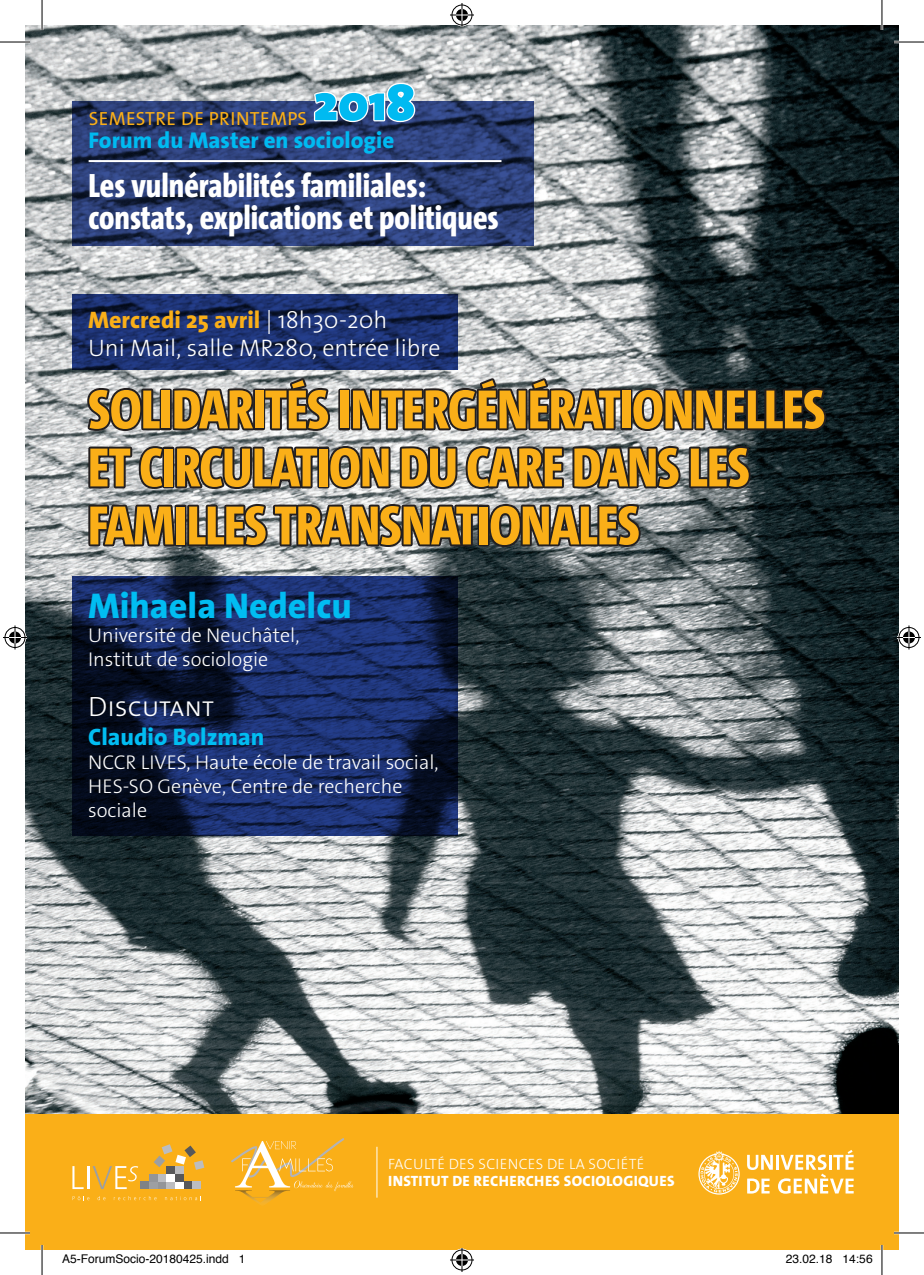
<style>
.page{position:relative;width:924px;height:1275px;background:#fff}
.page>*{position:absolute;margin:0;border:0;box-sizing:border-box;transform-origin:0 0}
.t1{font:800 56px/58px "The Sans Cd LF8";letter-spacing:-.01em;color:#faaf18}
.t2{font:900 51px "The Sans Os F";color:#00baf1}
.t3{font:800 36px "The Sans Os F";color:#01bdf2}
.t4{font:800 34px/32px "The Sans Cd LF8";color:#fff}
.t5{font:300 28px "The Sans Os F";color:#fff}
.t6{font:300 24px/28.8px "The Sans Os F";color:#fff}
.t7{font:800 24px "The Sans Os F";color:#01bdf2}
.t8{font:800 23px "The Sans Os F";color:#00baf1}
.t9{font:300 20px/24px "The Sans Os F";color:#fff}
.t10{font:19.2px "The Sans Os F";letter-spacing:.02em;color:#faaf18}
.t11{font:800 15px "The Sans Os F";letter-spacing:.02em;color:#fff}
.t12{font:300 15px "The Sans Os F";letter-spacing:.02em;color:#fff}
.t13{font:12px "Helvetica";color:#000}
.s1{font-weight:800;color:#faaf18}
</style>
<div class="page">
<img style="left:25px;top:25px;width:873px;height:1089px">
<svg style="left:72px;top:101px;width:461px;height:145px;background:#293b6f"></svg>
<svg style="left:85px;top:386px;width:78px;height:47px;background:#767677"></svg>
<div style="left:160px;top:388px;width:12px;height:42px;border:4px solid #231f20"></div>
<svg style="left:170px;top:375px;width:162px;height:58px;background:#787879"></svg>
<div style="left:338px;top:388px;width:12px;height:42px;border:4px solid #231f20"></div>
<svg style="left:349px;top:375px;width:478px;height:58px;background:#5d5f60"></svg>
<svg style="left:86px;top:444px;width:81px;height:47px;background:#7e7e7f"></svg>
<div style="left:162px;top:446px;width:12px;height:42px;border:4px solid #231f20"></div>
<svg style="left:173px;top:444px;width:579px;height:47px;background:#707071"></svg>
<svg style="left:86px;top:502px;width:92px;height:74px;background:#808283"></svg>
<div style="left:174px;top:504px;width:12px;height:42px;border:4px solid #231f20"></div>
<svg style="left:185px;top:502px;width:457px;height:47px;background:#666768"></svg>
<svg style="left:72px;top:295px;width:386px;height:75px;background:#1a2e69"></svg>
<svg style="left:72px;top:576px;width:386px;height:260px;background:#142454"></svg>
<svg style="left:311px;top:81px;width:105px;height:42px"></svg>
<hr style="left:89px;top:160px;width:412px;height:2px;background:#fff">
<div style="left:25px;top:1114px;width:873px;height:136px;background:#faaf18"></div>
<svg style="left:698px;top:1150px;width:41px;height:44px"></svg>
<svg style="left:747px;top:1150px;width:106px;height:43px"></svg>
<svg style="left:72px;top:1166px;width:12px;height:23px"></svg>
<hr style="left:87px;top:1166px;width:2px;height:23px;background:#fff">
<svg style="left:93px;top:1166px;width:45px;height:23px"></svg>
<div style="left:149px;top:1181px;width:9px;height:8px;background:#9d9fa2"></div>
<div style="left:158px;top:1181px;width:8px;height:8px;background:#939598"></div>
<div style="left:166px;top:1181px;width:9px;height:8px;background:#bcbdc0"></div>
<div style="left:175px;top:1181px;width:9px;height:8px;background:#fff"></div>
<div style="left:140px;top:1181px;width:9px;height:8px;background:#808285"></div>
<div style="left:184px;top:1181px;width:8px;height:8px;background:#57585a"></div>
<div style="left:192px;top:1181px;width:9px;height:8px;background:#bcbdc0"></div>
<div style="left:175px;top:1173px;width:9px;height:8px;background:#57585a"></div>
<div style="left:149px;top:1173px;width:9px;height:8px;background:#939598"></div>
<div style="left:158px;top:1173px;width:8px;height:8px;background:#bcbdc0"></div>
<div style="left:166px;top:1173px;width:9px;height:8px;background:#fff"></div>
<div style="left:166px;top:1166px;width:9px;height:7px;background:#57585a"></div>
<div style="left:175px;top:1166px;width:9px;height:7px;background:#bcbdc0"></div>
<svg style="left:153px;top:1144px;width:51px;height:25px"></svg>
<svg style="left:73px;top:1196px;width:16px;height:4px"></svg>
<svg style="left:98px;top:1196px;width:7px;height:4px"></svg>
<svg style="left:114px;top:1196px;width:42px;height:4px"></svg>
<svg style="left:165px;top:1196px;width:36px;height:4px"></svg>
<svg style="left:231px;top:1138px;width:122px;height:67px"></svg>
<hr style="left:376px;top:1146px;width:1px;height:51px;background:#fff">
<hr style="left:0;top:41px;width:30px;height:2px;background:#fff">
<hr style="left:893px;top:41px;width:30px;height:2px;background:#fff">
<hr style="left:0;top:1231px;width:30px;height:3px;background:#fff">
<hr style="left:893px;top:1231px;width:30px;height:3px;background:#fff">
<hr style="left:41px;top:0;width:2px;height:30px;background:#fff">
<hr style="left:41px;top:1245px;width:2px;height:30px;background:#fff">
<hr style="left:880px;top:0;width:2px;height:30px;background:#fff">
<hr style="left:880px;top:1245px;width:2px;height:30px;background:#fff">
<hr style="left:0;top:42px;width:30px;height:1px;background:#000">
<hr style="left:893px;top:42px;width:30px;height:1px;background:#000">
<hr style="left:0;top:1232px;width:30px;height:1px;background:#000">
<hr style="left:893px;top:1232px;width:30px;height:1px;background:#000">
<hr style="left:42px;top:0;width:1px;height:30px;background:#000">
<hr style="left:42px;top:1245px;width:1px;height:30px;background:#000">
<hr style="left:881px;top:0;width:1px;height:30px;background:#000">
<hr style="left:881px;top:1245px;width:1px;height:30px;background:#000">
<svg style="left:450px;top:3px;width:24px;height:24px"></svg>
<svg style="left:450px;top:1248px;width:24px;height:24px"></svg>
<svg style="left:3px;top:625px;width:24px;height:24px"></svg>
<svg style="left:896px;top:625px;width:24px;height:24px"></svg>
<h2 class="t2" style="left:313px;top:70px;width:103px">2018</h2>
<p class="t10" style="left:89px;top:106px;width:220px">SEMESTRE DE PRINTEMPS</p>
<p class="t8" style="left:89px;top:126px;width:307px">Forum du Master en sociologie</p>
<h3 class="t4" style="left:89px;top:169px;width:411px">Les vulnérabilités familiales: constats, explications et politiques</h3>
<p class="t6" style="left:88px;top:305px;width:353px"><span class="s1">Mercredi 25 avril</span> | 18h30-20h<br>Uni Mail, salle MR280, entrée libre</p>
<h1 class="t1" style="left:88px;top:379px;width:738px">SOLIDARITÉS INTERGÉNÉRATIONNELLES<br>ET CIRCULATION DU CARE DANS LES<br>FAMILLES TRANSNATIONALES</h1>
<h3 class="t3" style="left:88px;top:582px;width:265px">Mihaela Nedelcu</h3>
<p class="t9" style="left:88px;top:623px;width:213px">Université de Neuchâtel,<br>Institut de sociologie</p>
<h3 class="t5" style="left:88px;top:689px;width:127px">Discutant</h3>
<p class="t7" style="left:88px;top:721px;width:178px">Claudio Bolzman</p>
<p class="t9" style="left:88px;top:750px;width:352px">NCCR LIVES, Haute école de travail social,<br>HES-SO Genève, Centre de recherche sociale</p>
<p class="t12" style="left:388px;top:1154px;width:257px">FACULTÉ DES SCIENCES DE LA SOCIÉTÉ</p>
<p class="t11" style="left:388px;top:1171px;width:288px">INSTITUT DE RECHERCHES SOCIOLOGIQUES</p>
<p class="t13" style="left:62px;top:1249px;width:185px">A5-ForumSocio-20180425.indd 1</p>
<p class="t13" style="left:785px;top:1249px;width:88px">23.02.18 14:56</p>
</div>
